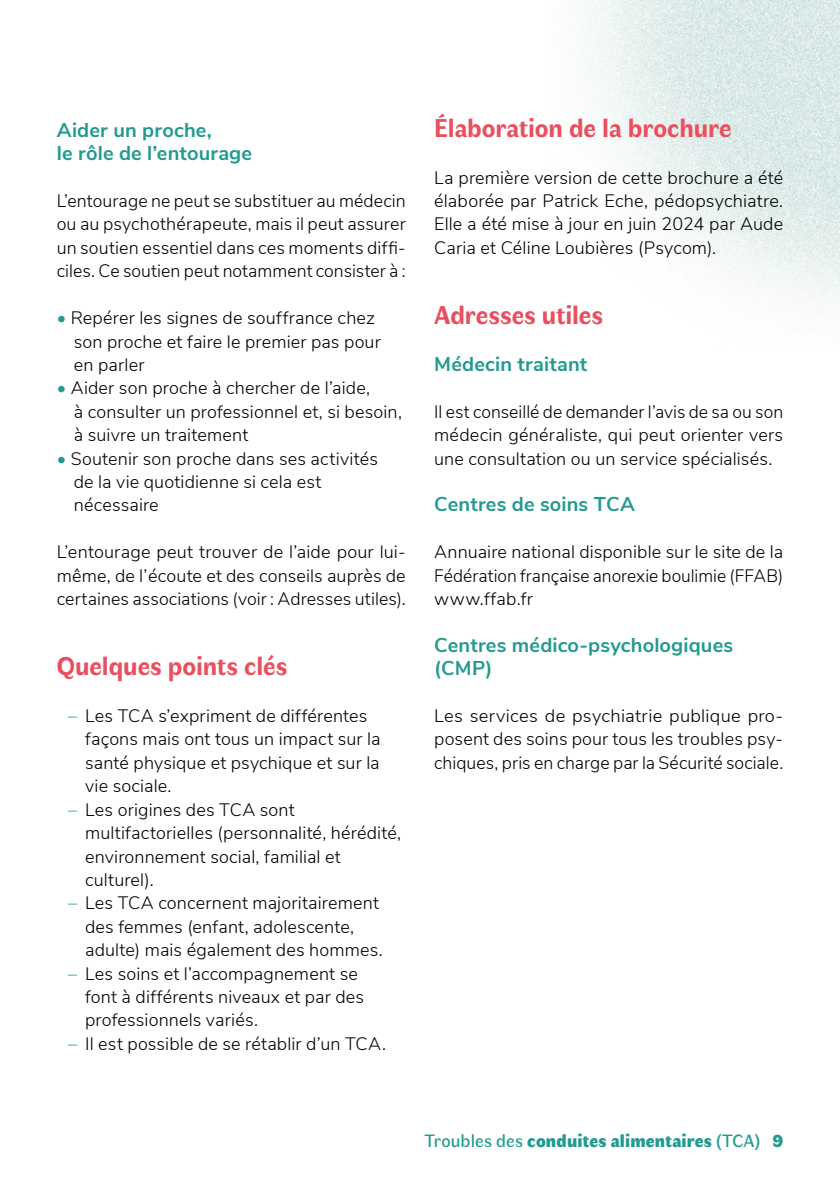
<style>
.page{position:relative;width:840px;height:1191px;background:#fff}
.page>*{position:absolute;margin:0;border:0;box-sizing:border-box;transform-origin:0 0}
.T1{font:700 26px "Faune Text";letter-spacing:-.005em;color:#ea4f5f}
.T2{font:700 20px/23.4px "Nunito Sans";letter-spacing:.01em;color:#229a90}
.CORPS{font:300 18px/23.4px "Nunito Sans";letter-spacing:.005em;color:#000;text-align:justify}
.puce1{font:300 18px/23.4px "Nunito Sans";letter-spacing:.01em;color:#000}
.t1{font:900 18px "Faune Display";letter-spacing:.01em;color:#229a90}
.s1{color:#229a90}
.s2{font-family:"Faune Text";font-weight:400}
</style>
<div class="page">
<img style="left:583px;top:0;width:256px;height:312px">
<p class="T2" style="left:57px;top:117px;width:197px">Aider un proche,<br>le rôle de l’entourage</p>
<p class="CORPS" style="left:57px;top:188px;width:350px">L’entourage ne peut se substituer au médecin ou au psychothérapeute, mais il peut assurer un soutien essentiel dans ces moments diffi&shy;ciles. Ce soutien peut notamment consister à :</p>
<p class="puce1" style="left:74px;top:305px;width:308px;text-indent:-17px"><span class="s1">•</span> Repérer les signes de souffrance chez son proche et faire le premier pas pour en parler</p>
<p class="puce1" style="left:74px;top:375px;width:329px;text-indent:-17px"><span class="s1">•</span> Aider son proche à chercher de l’aide,<br>à consulter un professionnel et, si besoin, à suivre un traitement</p>
<p class="puce1" style="left:74px;top:445px;width:305px;text-indent:-17px"><span class="s1">•</span> Soutenir son proche dans ses activités de la vie quotidienne si cela est nécessaire</p>
<p class="CORPS" style="left:57px;top:539px;width:350px">L’entourage peut trouver de l’aide pour lui&shy;même, de l’écoute et des conseils auprès de certaines associations (voir : Adresses utiles).</p>
<p class="T1" style="left:57px;top:648px;width:232px">Quelques points clés</p>
<p class="CORPS" style="left:85px;top:703px;width:297px;text-align:left;text-indent:-17px"><span class="s1">–</span> Les TCA s’expriment de différentes façons mais ont tous un impact sur la santé physique et psychique et sur la vie sociale.</p>
<p class="CORPS" style="left:85px;top:796px;width:317px;text-align:left;text-indent:-17px"><span class="s1">–</span> Les origines des TCA sont multifactorielles (personnalité, hérédité, environnement social, familial et culturel).</p>
<p class="CORPS" style="left:85px;top:890px;width:299px;text-align:left;text-indent:-17px"><span class="s1">–</span> Les TCA concernent majoritairement des femmes (enfant, adolescente, adulte) mais également des hommes.</p>
<p class="CORPS" style="left:85px;top:960px;width:280px;text-align:left;text-indent:-17px"><span class="s1">–</span> Les soins et l’accompagnement se font à différents niveaux et par des professionnels variés.</p>
<p class="CORPS" style="left:68px;top:1030px;width:319px"><span class="s1">–</span> Il est possible de se rétablir d’un TCA.</p>
<p class="T1" style="left:434px;top:110px;width:299px">Élaboration de la brochure</p>
<p class="CORPS" style="left:434px;top:165px;width:350px">La première version de cette brochure a été élaborée par Patrick Eche, pédopsychiatre.<br>Elle a été mise à jour en juin 2024 par Aude Caria et Céline Loubières (Psycom).</p>
<p class="T1" style="left:434px;top:297px;width:170px">Adresses utiles</p>
<p class="T2" style="left:434px;top:351px;width:154px">Médecin traitant</p>
<p class="CORPS" style="left:434px;top:399px;width:350px">Il est conseillé de demander l’avis de sa ou son médecin généraliste, qui peut orienter vers une consultation ou un service spécialisés.</p>
<p class="T2" style="left:434px;top:491px;width:202px">Centres de soins TCA</p>
<p class="CORPS" style="left:434px;top:539px;width:350px">Annuaire national disponible sur le site de la Fédération française anorexie boulimie (FFAB) www.ffab.fr</p>
<p class="T2" style="left:434px;top:632px;width:300px">Centres médico-psychologiques (CMP)</p>
<p class="CORPS" style="left:434px;top:703px;width:350px">Les services de psychiatrie publique pro&shy;posent des soins pour tous les troubles psy&shy;chiques, pris en charge par la Sécurité sociale.</p>
<p class="t1" style="left:425px;top:1127px;width:359px"><span class="s2">Troubles des</span> conduites alimentaires <span class="s2">(TCA)</span> 9</p>
</div>
